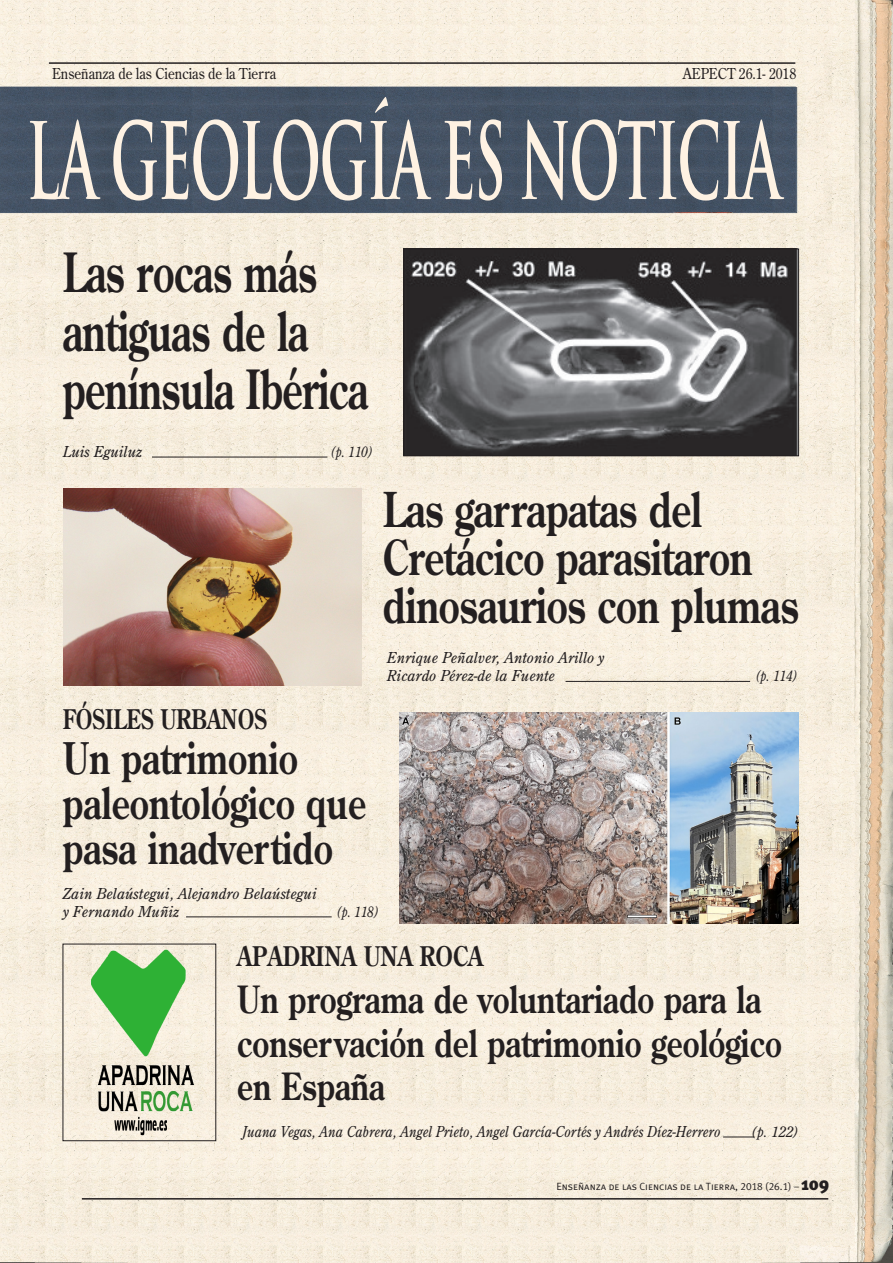
<style>
.page{position:relative;width:893px;height:1263px;background:#fff}
.page>*{position:absolute;margin:0;border:0;box-sizing:border-box;transform-origin:0 0}
.t1{font:700 103.5px "Trajan Pro";letter-spacing:-.03em;color:#fef2e3;scale:.53 1}
.t2{font:700 54px/58.5px "Century Old Style";letter-spacing:-.01em;color:#231f20;scale:.7 1}
.t3{font:700 48px/48px "Century Old Style";letter-spacing:-.01em;color:#231f20;scale:.77 1}
.t4{font:700 43.5px/45px "Century Old Style";color:#231f20;scale:.78 1}
.t5{font:700 37.5px/43.5px "Century Old Style";color:#231f20;scale:.79 1}
.t6{font:700 27px "Century Old Style";color:#231f20;scale:.8 1}
.t7{font:700 27px "Century Old Style";color:#231f20;scale:.76 1}
.t8{font:italic 15px/18px "Century Old Style";color:#231f20}
.t9{font:italic 15px "Century Old Style";color:#231f20;scale:.9 1}
.t10{font:15px "Century Old Style";color:#231f20;scale:.9 1}
.t11{font:italic 15px "Century Old Style";color:#231f20;scale:.8 1}
.t12{font:10.5px "Meta Plus Caps";color:#231f20}
.s1{font-family:"Meta Plus";font-weight:900;font-size:18px}
</style>
<div class="page">
<img style="left:0;top:0;width:893px;height:1263px">
<hr style="left:49px;top:62px;width:746px;height:2px;background:#231f20">
<hr style="left:82px;top:1198px;width:746px;height:1px;background:#231f20">
<img style="left:65px;top:946px;width:149px;height:193px">
<img style="left:400px;top:712px;width:399px;height:211px">
<img style="left:64px;top:488px;width:297px;height:197px">
<img style="left:405px;top:251px;width:392px;height:203px">
<div style="left:403px;top:249px;width:396px;height:207px;border:1px solid #231f20"></div>
<hr style="left:723px;top:1136px;width:31px;height:1px;background:#231f20">
<hr style="left:186px;top:916px;width:146px;height:1px;background:#231f20">
<hr style="left:566px;top:681px;width:184px;height:1px;background:#231f20">
<hr style="left:152px;top:457px;width:175px;height:1px;background:#231f20">
<p class="t10" style="left:52px;top:64px;width:250px">Enseñanza de las Ciencias de la Tierra</p>
<p class="t10" style="left:683px;top:64px;width:127px">AEPECT 26.1- 2018</p>
<p class="t10" style="left:746px;top:64px;width:20px">32</p>
<p class="t10" style="left:789px;top:64px;width:9px">5</p>
<h1 class="t1" style="left:26px;top:97px;width:1426px">LA GEOLOGÍA ES NOTICIA</h1>
<h2 class="t2" style="left:63px;top:242px;width:438px">Las rocas más antiguas de la península Ibérica</h2>
<p class="t8" style="left:63px;top:442px;width:81px">Luis Eguiluz</p>
<p class="t11" style="left:330px;top:442px;width:55px">(p. 110)</p>
<h3 class="t7" style="left:63px;top:701px;width:270px">Fósiles urbanos</h3>
<h3 class="t4" style="left:63px;top:734px;width:391px">Un patrimonio paleontológico que pasa inadvertido</h3>
<h3 class="t3" style="left:383px;top:484px;width:542px">Las garrapatas del<br>Cretácico parasitaron dinosaurios con plumas</h3>
<p class="t8" style="left:387px;top:648px;width:219px">Enrique Peñalver, Antonio Arillo y<br>Ricardo Pérez-de la Fuente</p>
<p class="t11" style="left:755px;top:666px;width:55px">(p. 114)</p>
<p class="t8" style="left:63px;top:884px;width:255px">Zain Belaústegui, Alejandro Belaústegui y Fernando Muñiz</p>
<p class="t11" style="left:336px;top:902px;width:55px">(p. 118)</p>
<h3 class="t6" style="left:237px;top:938px;width:305px">Apadrina una Roca</h3>
<h3 class="t5" style="left:237px;top:977px;width:691px">Un programa de voluntariado para la conservación del patrimonio geológico en España</h3>
<p class="t9" style="left:243px;top:1122px;width:532px">Juana Vegas, Ana Cabrera, Angel Prieto, Angel García-Cortés y Andrés Díez-Herrero</p>
<p class="t9" style="left:751px;top:1122px;width:55px">(p. 122)</p>
<p class="t12" style="left:556px;top:1180px;width:274px">Enseñanza de las Ciencias de la Tierra, 2018 (26.1) – <span class="s1">109</span></p>
</div>
